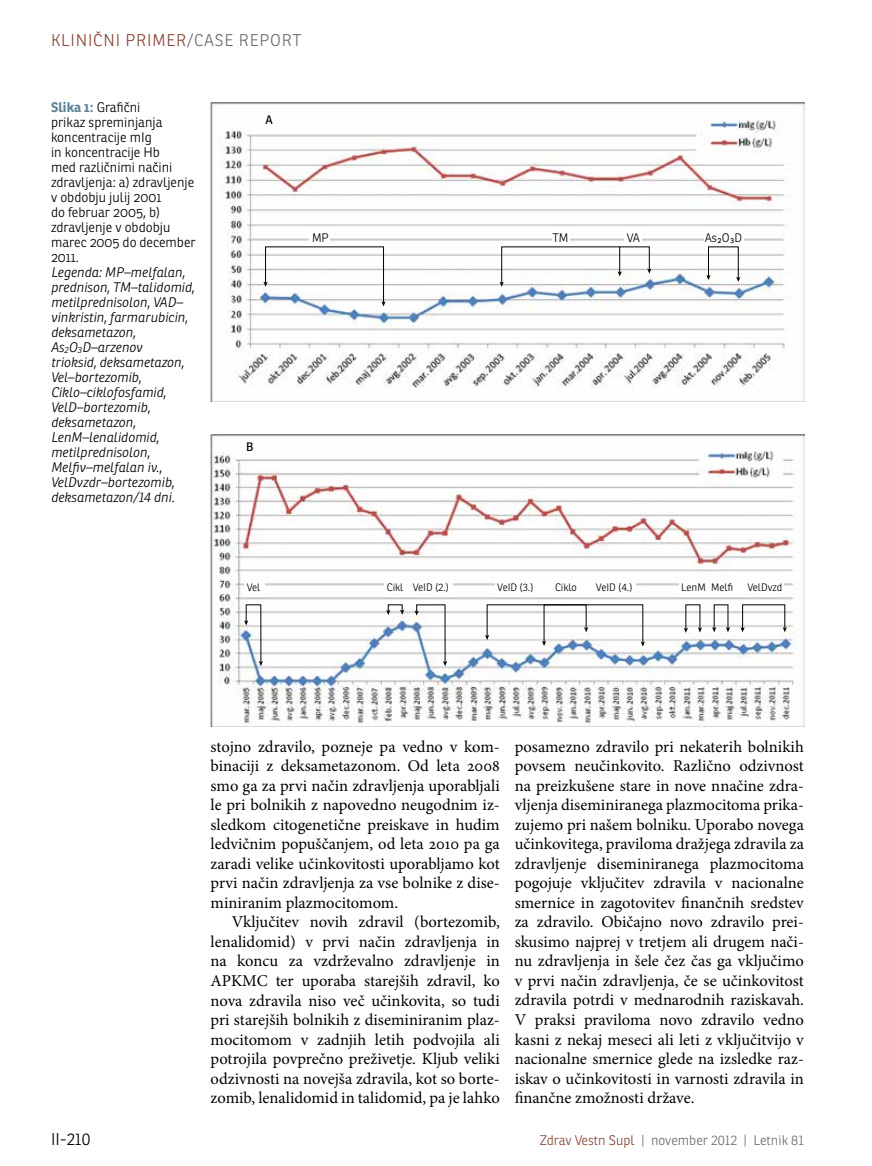
<style>
.page{position:relative;width:872px;height:1166px;background:#fff}
.page>*{position:absolute;margin:0;border:0;box-sizing:border-box;transform-origin:0 0}
.t1{font:16.5px/19.5px "Minion Pro";color:#000;text-align:justify}
.t2{font:300 16.5px "Ronnia";letter-spacing:.05em;color:#8a4638}
.t3{font:300 16.5px "Ronnia";color:#000}
.t4{font:italic 300 13.5px/15px "Ronnia";color:#000}
.t5{font:300 13.5px/15px "Ronnia";color:#000}
.t6{font:300 13.5px "Ronnia";color:#6d6e71}
.t7{font:300 12px "Ronnia";color:#000}
.t8{font:12px "Ronnia";color:#000}
.t9{font:300 10.5px "Ronnia";color:#000}
.s1{color:#6d6e71}
.s2{font-weight:700;color:#5f8498}
.s3{color:#8a4638}
</style>
<div class="page">
<img style="left:210px;top:102px;width:594px;height:299px">
<div style="left:703px;top:231px;width:40px;height:13px;background:#fff"></div>
<div style="left:624px;top:231px;width:18px;height:13px;background:#fff"></div>
<div style="left:552px;top:231px;width:17px;height:13px;background:#fff"></div>
<div style="left:310px;top:231px;width:20px;height:13px;background:#fff"></div>
<svg style="left:263px;top:246px;width:123px;height:60px"></svg>
<svg style="left:706px;top:246px;width:34px;height:36px"></svg>
<svg style="left:499px;top:246px;width:152px;height:41px"></svg>
<img style="left:210px;top:434px;width:594px;height:292px">
<div style="left:679px;top:580px;width:105px;height:13px;background:#fff"></div>
<div style="left:496px;top:580px;width:140px;height:13px;background:#fff"></div>
<div style="left:384px;top:580px;width:69px;height:13px;background:#fff"></div>
<div style="left:244px;top:580px;width:21px;height:13px;background:#fff"></div>
<svg style="left:244px;top:604px;width:19px;height:62px"></svg>
<svg style="left:386px;top:609px;width:4px;height:6px"></svg>
<svg style="left:400px;top:609px;width:4px;height:5px"></svg>
<svg style="left:414px;top:604px;width:33px;height:62px"></svg>
<svg style="left:740px;top:627px;width:4px;height:5px"></svg>
<svg style="left:782px;top:627px;width:5px;height:5px"></svg>
<svg style="left:712px;top:627px;width:4px;height:5px"></svg>
<svg style="left:726px;top:627px;width:4px;height:5px"></svg>
<svg style="left:683px;top:627px;width:5px;height:5px"></svg>
<svg style="left:698px;top:627px;width:4px;height:5px"></svg>
<svg style="left:485px;top:604px;width:160px;height:42px"></svg>
<p class="t2" style="left:51px;top:30px;width:252px">Kli nični pri mer<span class="s1">/Case report</span></p>
<p class="t5" style="left:51px;top:99px;width:146px"><span class="s2">Slika 1:</span> Grafični<br>prikaz spreminjanja koncentracije mIg<br>in koncentracije Hb<br>med različnimi načini zdravljenja: a) zdravljenje v obdobju julij 2001<br>do februar 2005, b) zdravljenje v obdobju marec 2005 do december<br>2011.</p>
<p class="t4" style="left:51px;top:264px;width:145px">Legenda: MP–melfalan, prednison, TM–talidomid, metilprednisolon, VAD– vinkristin, farmarubicin, deksametazon,<br>As<sub>2</sub>O<sub>3</sub>D–arzenov<br>trioksid, deksametazon,<br>Vel–bortezomib,<br>Ciklo–ciklofosfamid,<br>VelD–bortezomib, deksametazon,<br>LenM–lenalidomid, metilprednisolon,<br>Melfiv–melfalan iv.,<br>VelDvzdr–bortezomib, deksametazon/14 dni.</p>
<p class="t8" style="left:265px;top:112px;width:9px">A</p>
<p class="t7" style="left:312px;top:230px;width:18px">MP</p>
<p class="t8" style="left:246px;top:439px;width:9px">B</p>
<p class="t7" style="left:552px;top:230px;width:17px">TM</p>
<p class="t7" style="left:626px;top:230px;width:15px">VA</p>
<p class="t7" style="left:704px;top:230px;width:39px">As₂O₃D</p>
<p class="t9" style="left:247px;top:580px;width:15px">Vel</p>
<p class="t9" style="left:387px;top:580px;width:64px">Cikl VeID (2.)</p>
<p class="t9" style="left:497px;top:580px;width:38px">VeID (3.)</p>
<p class="t9" style="left:555px;top:580px;width:23px">Ciklo</p>
<p class="t9" style="left:596px;top:580px;width:38px">VeID (4.)</p>
<p class="t9" style="left:681px;top:580px;width:53px">LenM Melfi</p>
<p class="t9" style="left:747px;top:580px;width:36px">VelDvzd</p>
<p class="t1" style="left:210px;top:736px;width:291px">stojno zdravilo, pozneje pa vedno v kom&shy;binaciji z deksametazonom. Od leta 2008 smo ga za prvi način zdravljenja uporabljali le pri bolnikih z napovedno neugodnim iz&shy;sledkom citogenetične preiskave in hudim ledvičnim popuščanjem, od leta 2010 pa ga zaradi velike učinkovitosti uporabljamo kot prvi način zdravljenja za vse bolnike z dise&shy;miniranim plazmocitomom.</p>
<p class="t1" style="left:210px;top:912px;width:291px;text-indent:21px">Vključitev novih zdravil (bortezomib, lenalidomid) v prvi način zdravljenja in na koncu za vzdrževalno zdravljenje in APKMC ter uporaba starejših zdravil, ko nova zdravila niso več učinkovita, so tudi pri starejših bolnikih z diseminiranim plaz&shy;mocitomom v zadnjih letih podvojila ali potrojila povprečno preživetje. Kljub veliki odzivnosti na novejša zdravila, kot so borte&shy;zomib, lenalidomid in talidomid, pa je lahko</p>
<p class="t1" style="left:514px;top:736px;width:291px">posamezno zdravilo pri nekaterih bolnikih povsem neučinkovito. Različno odzivnost na preizkušene stare in nove nnačine zdra&shy;vljenja diseminiranega plazmocitoma prika&shy;zujemo pri našem bolniku. Uporabo novega učinkovitega, praviloma dražjega zdravila za zdravljenje diseminiranega plazmocitoma pogojuje vključitev zdravila v nacionalne smernice in zagotovitev finančnih sredstev za zdravilo. Običajno novo zdravilo prei&shy;skusimo najprej v tretjem ali drugem nači&shy;nu zdravljenja in šele čez čas ga vključimo v prvi način zdravljenja, če se učinkovitost zdravila potrdi v mednarodnih raziskavah.<br>V praksi praviloma novo zdravilo vedno kasni z nekaj meseci ali leti z vključitvijo v nacionalne smernice glede na izsledke raz&shy;iskav o učinkovitosti in varnosti zdravila in finančne zmožnosti države.</p>
<p class="t3" style="left:51px;top:1128px;width:41px">II-210</p>
<p class="t6" style="left:540px;top:1131px;width:265px"><span class="s3">Zdrav Vestn Supl</span> | november 2012 | Letnik 81</p>
</div>
